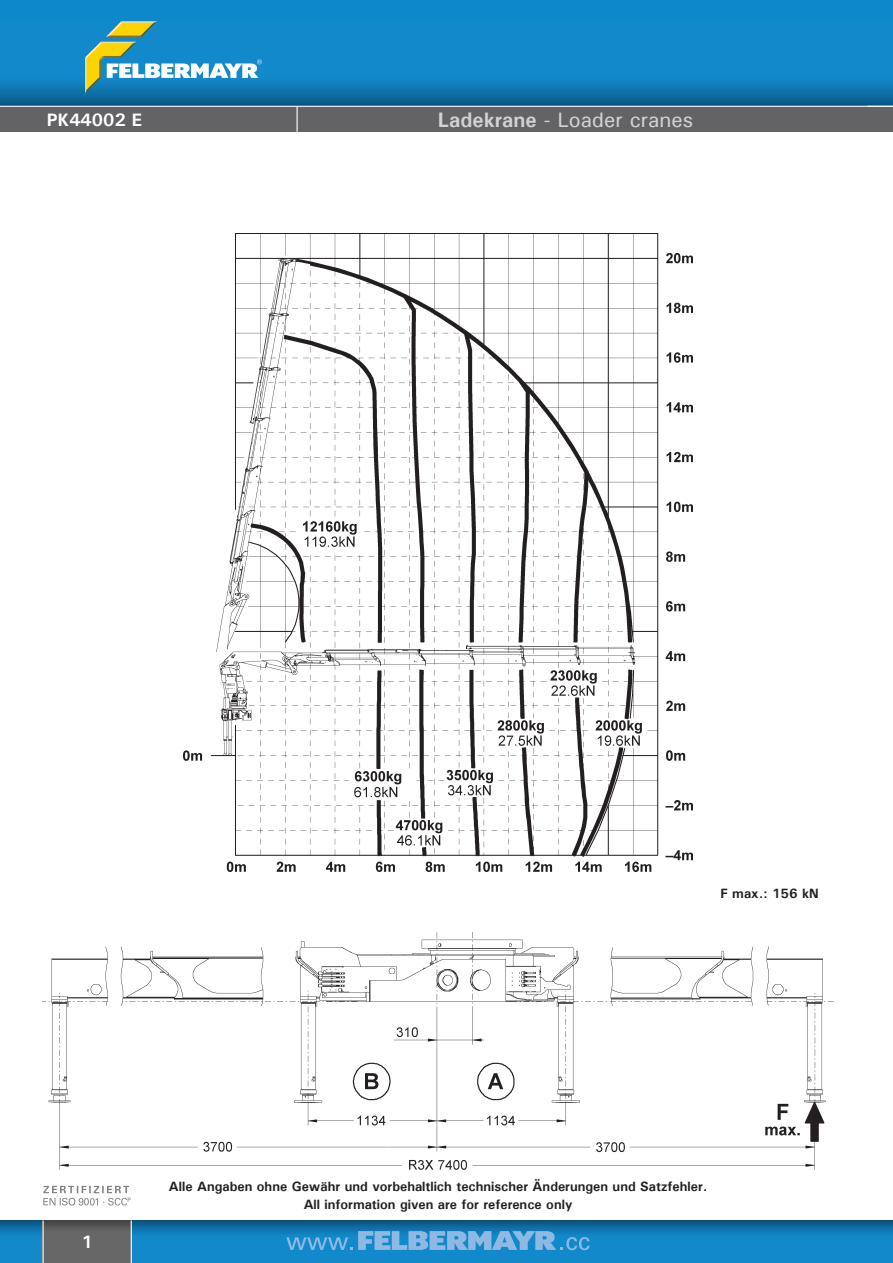
<style>
.page{position:relative;width:893px;height:1263px;background:#fff}
.page>*{position:absolute;margin:0;border:0;box-sizing:border-box;transform-origin:0 0}
.t1{font:500 21px "Univers";color:#d1d2d4}
.t2{font:700 18px "Univers";color:#fff}
.t3{font:700 13.5px/18px "Univers";color:#231f20;text-align:center}
.s1{font-weight:700}
</style>
<div class="page">
<div style="left:0;top:106px;width:893px;height:26px;background:#636366"></div>
<div style="left:0;top:0;width:893px;height:106px;background:#1289cb"></div>
<div style="left:0;top:74px;width:893px;height:32px;background:linear-gradient(to bottom,#138fd4,#0a5987)"></div>
<div style="left:0;top:0;width:893px;height:21px;background:#0c89cb"></div>
<svg style="left:85px;top:21px;width:177px;height:73px"></svg>
<div style="left:0;top:1220px;width:893px;height:43px;background:#1289cb"></div>
<svg style="left:0;top:1220px;width:867px;height:17px"></svg>
<hr style="left:0;top:106px;width:893px;height:1px;background:#fff">
<svg style="left:297px;top:106px;width:1px;height:26px"></svg>
<img style="left:44px;top:1220px;width:87px;height:43px">
<hr style="left:43px;top:1220px;width:1px;height:43px;background:#fff">
<hr style="left:131px;top:1220px;width:1px;height:43px;background:#fff">
<svg style="left:43px;top:1186px;width:88px;height:19px"></svg>
<svg style="left:286px;top:1231px;width:304px;height:19px"></svg>
<svg style="left:867px;top:1220px;width:26px;height:14px"></svg>
<div style="left:867px;top:74px;width:26px;height:32px;background:linear-gradient(to bottom,#138fd4,#0a5987)"></div>
<img style="left:183px;top:234px;width:510px;height:638px">
<img style="left:43px;top:932px;width:790px;height:237px">
<h2 class="t2" style="left:47px;top:108px;width:97px">PK44002 E</h2>
<h1 class="t1" style="left:438px;top:106px;width:257px"><span class="s1">Ladekrane</span> - Loader cranes</h1>
<p class="t3" style="left:720px;top:884px;width:100px">F max.: 156 kN</p>
<h2 class="t2" style="left:82px;top:1230px;width:13px">1</h2>
<p class="t3" style="left:169px;top:1177px;width:540px">Alle Angaben ohne Gewähr und vorbehaltlich technischer Änderungen und Satzfehler.<br>All information given are for reference only</p>
</div>
